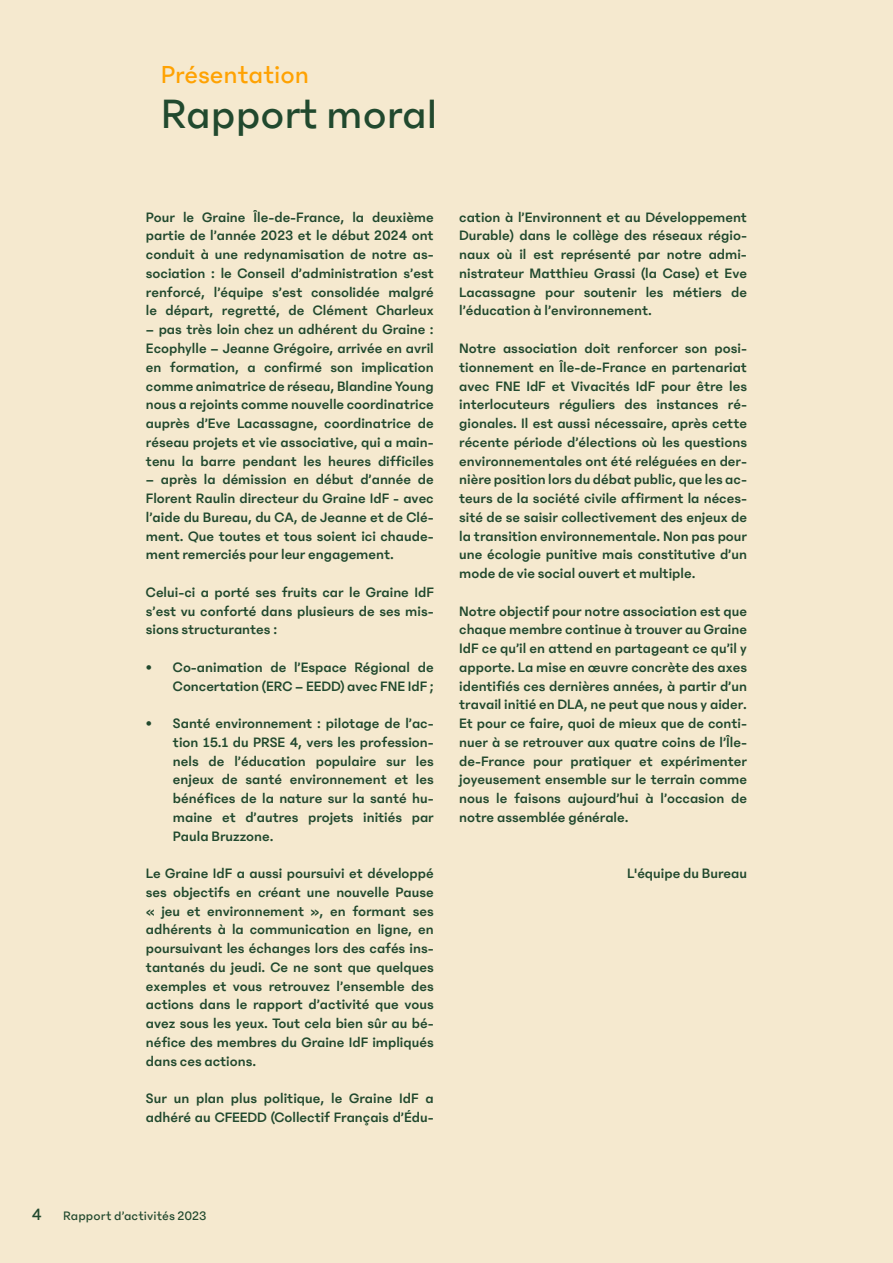
<style>
.page{position:relative;width:893px;height:1263px;background:#f5e9cf}
.page>*{position:absolute;margin:0;border:0;box-sizing:border-box;transform-origin:0 0}
.t1{font:45px "Phantom Sans 0.6 Book Graine";color:#21492e}
.t2{font:27px "Phantom Sans 0.6 Book Graine";color:#ffa202}
.t3{font:500 15px/18.8px "Phantom Sans 0.6";color:#21492e;text-align:justify}
.t4{font:13.5px "Phantom Sans 0.6 Book Graine";letter-spacing:.01em;color:#21492e}
.s1{font-size:18px}
</style>
<div class="page">
<h2 class="t2" style="left:161px;top:59px;width:150px">Présentation</h2>
<h1 class="t1" style="left:161px;top:87px;width:278px">Rapport moral</h1>
<p class="t3" style="left:146px;top:207px;width:289px">Pour le Graine Île-de-France, la deuxième partie de l’année 2023 et le début 2024 ont conduit à une redynamisation de notre as&shy;sociation : le Conseil d’administration s’est renforcé, l’équipe s’est consolidée malgré le départ, regretté, de Clément Charleux</p>
<p class="t3" style="left:146px;top:320px;width:289px">– pas très loin chez un adhérent du Graine :<br>Ecophylle – Jeanne Grégoire, arrivée en avril en formation, a confirmé son implication comme animatrice de réseau, Blandine Young nous a rejoints comme nouvelle coordinatrice auprès d’Eve Lacassagne, coordinatrice de réseau projets et vie associative, qui a main&shy;tenu la barre pendant les heures difficiles</p>
<p class="t3" style="left:146px;top:470px;width:289px">– après la démission en début d’année de Florent Raulin directeur du Graine IdF - avec l’aide du Bureau, du CA, de Jeanne et de Clé&shy;ment. Que toutes et tous soient ici chaude&shy;ment remerciés pour leur engagement.</p>
<p class="t3" style="left:146px;top:582px;width:289px">Celui-ci a porté ses fruits car le Graine IdF s’est vu conforté dans plusieurs de ses mis&shy;sions structurantes :</p>
<p class="t3" style="left:146px;top:657px;width:289px;text-align:right">• Co-animation de l’Espace Régional de<br>Concertation (ERC – EEDD) avec FNE IdF ;</p>
<p class="t3" style="left:173px;top:714px;width:262px;text-indent:-27px">• Santé environnement : pilotage de l’ac&shy;tion 15.1 du PRSE 4, vers les profession&shy;nels de l’éducation populaire sur les enjeux de santé environnement et les bénéfices de la nature sur la santé hu&shy;maine et d’autres projets initiés par Paula Bruzzone.</p>
<p class="t3" style="left:146px;top:864px;width:289px">Le Graine IdF a aussi poursuivi et développé ses objectifs en créant une nouvelle Pause « jeu et environnement », en formant ses adhérents à la communication en ligne, en poursuivant les échanges lors des cafés ins&shy;tantanés du jeudi. Ce ne sont que quelques exemples et vous retrouvez l’ensemble des actions dans le rapport d’activité que vous avez sous les yeux. Tout cela bien sûr au bé&shy;néfice des membres du Graine IdF impliqués dans ces actions.</p>
<p class="t3" style="left:146px;top:1089px;width:289px">Sur un plan plus politique, le Graine IdF a adhéré au CFEEDD (Collectif Français d’Édu-</p>
<p class="t3" style="left:459px;top:207px;width:289px">cation à l’Environnent et au Développement Durable) dans le collège des réseaux régio&shy;naux où il est représenté par notre admi&shy;nistrateur Matthieu Grassi (la Case) et Eve Lacassagne pour soutenir les métiers de l’éducation à l’environnement.</p>
<p class="t3" style="left:459px;top:339px;width:289px">Notre association doit renforcer son posi&shy;tionnement en Île-de-France en partenariat avec FNE IdF et Vivacités IdF pour être les interlocuteurs réguliers des instances ré&shy;gionales. Il est aussi nécessaire, après cette récente période d’élections où les questions environnementales ont été reléguées en der&shy;nière position lors du débat public, que les ac&shy;teurs de la société civile affirment la néces&shy;sité de se saisir collectivement des enjeux de la transition environnementale. Non pas pour une écologie punitive mais constitutive d’un mode de vie social ouvert et multiple.</p>
<p class="t3" style="left:459px;top:601px;width:289px">Notre objectif pour notre association est que chaque membre continue à trouver au Graine IdF ce qu’il en attend en partageant ce qu’il y apporte. La mise en œuvre concrète des axes identifiés ces dernières années, à partir d’un travail initié en DLA, ne peut que nous y aider.<br>Et pour ce faire, quoi de mieux que de conti&shy;nuer à se retrouver aux quatre coins de l’Île&shy;de-France pour pratiquer et expérimenter joyeusement ensemble sur le terrain comme nous le faisons aujourd’hui à l’occasion de notre assemblée générale.</p>
<p class="t3" style="left:627px;top:864px;width:122px">L'équipe du Bureau</p>
<p class="t4" style="left:32px;top:1208px;width:176px"><span class="s1">4</span> Rapport d’activités 2023</p>
</div>
